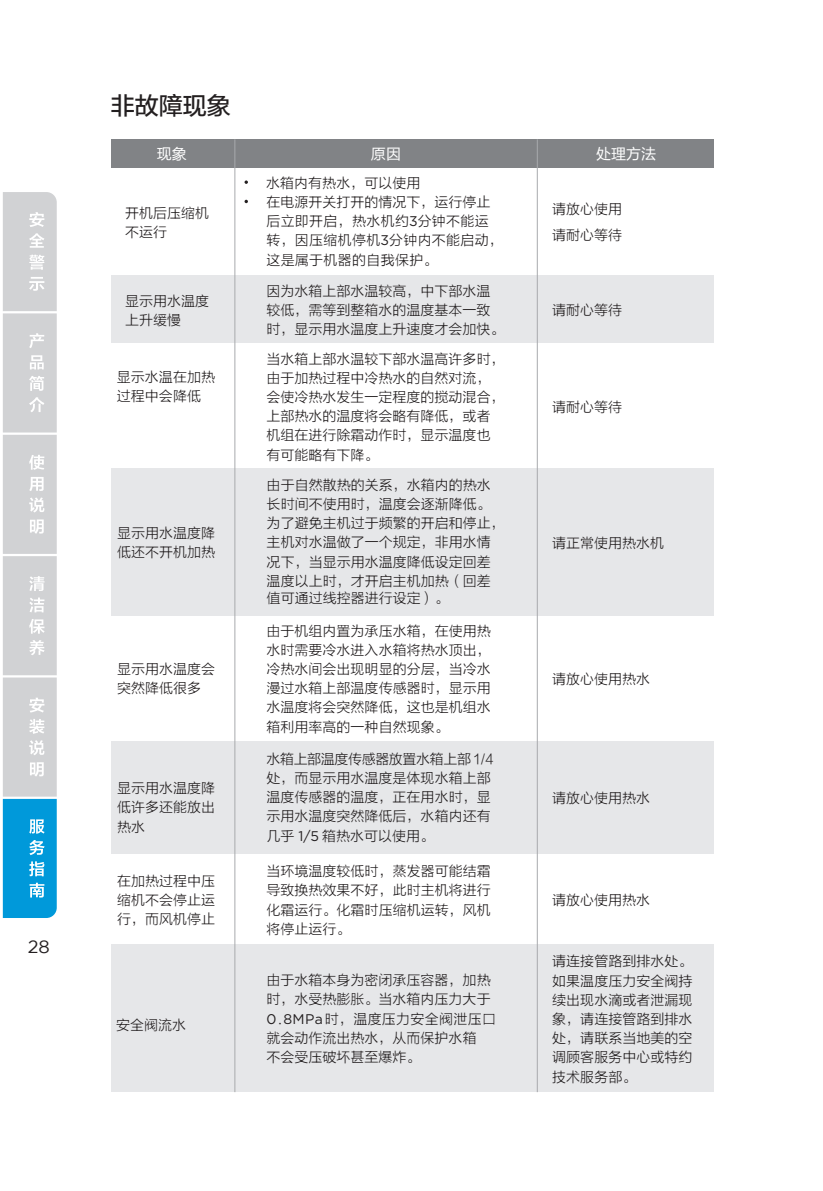
<style>
.page{position:relative;width:823px;height:1191px;background:#fff}
.page>*{position:absolute;margin:0;border:0;box-sizing:border-box;transform-origin:0 0}
.t1{font:24px "FZLTZHUNHK GBK1 0";color:#231f20}
.t2{font:18px "Gotham";color:#231f20}
.t3{font:15px "FZLTHK GBK1 0";color:#fff}
.t4{font:14px/19.2px "FZLTXHK";color:#231f20}
.t5{font:14px/19.2px "FZLTXHK";letter-spacing:.02em;color:#231f20}
.s1{font-family:"Gotham"}
</style>
<div class="page">
<div style="left:537px;top:740px;width:176px;height:114px;background:#e6e7e9"></div>
<div style="left:537px;top:468px;width:176px;height:148px;background:#e6e7e9"></div>
<div style="left:537px;top:139px;width:176px;height:29px;background:#818386"></div>
<div style="left:537px;top:275px;width:176px;height:68px;background:#e6e7e9"></div>
<div style="left:537px;top:944px;width:176px;height:148px;background:#e6e7e9"></div>
<div style="left:111px;top:740px;width:124px;height:114px;background:#e6e7e9"></div>
<div style="left:235px;top:740px;width:302px;height:114px;background:#e6e7e9"></div>
<div style="left:111px;top:468px;width:124px;height:148px;background:#e6e7e9"></div>
<div style="left:235px;top:468px;width:302px;height:148px;background:#e6e7e9"></div>
<div style="left:111px;top:139px;width:124px;height:29px;background:#818386"></div>
<div style="left:235px;top:139px;width:302px;height:29px;background:#818386"></div>
<div style="left:111px;top:275px;width:124px;height:68px;background:#e6e7e9"></div>
<div style="left:235px;top:275px;width:302px;height:68px;background:#e6e7e9"></div>
<div style="left:111px;top:944px;width:124px;height:148px;background:#e6e7e9"></div>
<div style="left:235px;top:944px;width:302px;height:148px;background:#e6e7e9"></div>
<hr style="left:234px;top:139px;width:1px;height:953px;background:#a8aaad">
<svg style="left:244px;top:180px;width:4px;height:4px"></svg>
<svg style="left:244px;top:200px;width:4px;height:3px"></svg>
<hr style="left:536px;top:139px;width:1px;height:953px;background:#a8aaad">
<svg style="left:3px;top:192px;width:54px;height:726px;background:#b6ced9"></svg>
<p class="t2" style="left:28px;top:937px;width:24px">28</p>
<h1 class="t1" style="left:111px;top:92px;width:121px">非故障现象</h1>
<p class="t3" style="left:157px;top:146px;width:31px">现象</p>
<p class="t3" style="left:371px;top:145px;width:31px">原因</p>
<p class="t3" style="left:595px;top:146px;width:61px">处理方法</p>
<p class="t4" style="left:125px;top:203px;width:85px">开机后压缩机不运行</p>
<p class="t4" style="left:125px;top:291px;width:85px">显示用水温度上升缓慢</p>
<p class="t4" style="left:117px;top:368px;width:100px">显示水温在加热过程中会降低</p>
<p class="t4" style="left:117px;top:524px;width:99px">显示用水温度降低还不开机加热</p>
<p class="t4" style="left:117px;top:660px;width:99px">显示用水温度会突然降低很多</p>
<p class="t4" style="left:117px;top:779px;width:100px;text-align:justify">显示用水温度降低许多还能放出热水</p>
<p class="t4" style="left:117px;top:871px;width:99px;text-align:justify">在加热过程中压缩机不会停止运行，而风机停止</p>
<p class="t4" style="left:116px;top:1015px;width:71px">安全阀流水</p>
<p class="t5" style="left:266px;top:173px;width:238px">水箱内有热水，可以使用<br>在电源开关打开的情况下，运行停止后立即开启，热水机约<span class="s1">3</span>分钟不能运转，因压缩机停机<span class="s1">3</span>分钟内不能启动，这是属于机器的自我保护。</p>
<p class="t4" style="left:266px;top:281px;width:239px">因为水箱上部水温较高，中下部水温较低，需等到整箱水的温度基本一致时，显示用水温度上升速度才会加快。</p>
<p class="t4" style="left:266px;top:349px;width:239px">当水箱上部水温较下部水温高许多时，由于加热过程中冷热水的自然对流，会使冷热水发生一定程度的搅动混合，上部热水的温度将会略有降低，或者机组在进行除霜动作时，显示温度也有可能略有下降。</p>
<p class="t4" style="left:266px;top:475px;width:239px">由于自然散热的关系，水箱内的热水长时间不使用时，温度会逐渐降低。为了避免主机过于频繁的开启和停止，主机对水温做了一个规定，非用水情况下，当显示用水温度降低设定回差温度以上时，才开启主机加热（回差</p>
<p class="t4" style="left:266px;top:588px;width:183px">值可通过线控器进行设定）。</p>
<p class="t4" style="left:266px;top:621px;width:225px;text-align:justify">由于机组内置为承压水箱，在使用热水时需要冷水进入水箱将热水顶出，冷热水间会出现明显的分层，当冷水漫过水箱上部温度传感器时，显示用水温度将会突然降低，这也是机组水箱利用率高的一种自然现象。</p>
<p class="t4" style="left:266px;top:749px;width:229px">水箱上部温度传感器放置水箱上部1/4处，而显示用水温度是体现水箱上部温度传感器的温度，正在用水时，显示用水温度突然降低后，水箱内还有几乎 <span class="s1">1/5</span> 箱热水可以使用。</p>
<p class="t4" style="left:266px;top:862px;width:225px;text-align:justify">当环境温度较低时，蒸发器可能结霜导致换热效果不好，此时主机将进行化霜运行。化霜时压缩机运转，风机将停止运行。</p>
<p class="t4" style="left:266px;top:971px;width:231px">由于水箱本身为密闭承压容器，加热时，水受热膨胀。当水箱内压力大于<br><span class="s1">0</span>.<span class="s1">8MPa</span>时，温度压力安全阀泄压口就会动作流出热水，从而保护水箱<br>不会受压破坏甚至爆炸。</p>
<p class="t4" style="left:552px;top:197px;width:71px;line-height:26px">请放心使用请耐心等待</p>
<p class="t4" style="left:552px;top:301px;width:71px">请耐心等待</p>
<p class="t4" style="left:552px;top:397px;width:71px">请耐心等待</p>
<p class="t4" style="left:552px;top:533px;width:113px">请正常使用热水机</p>
<p class="t4" style="left:552px;top:669px;width:99px">请放心使用热水</p>
<p class="t4" style="left:552px;top:788px;width:99px">请放心使用热水</p>
<p class="t4" style="left:552px;top:891px;width:99px">请放心使用热水</p>
<p class="t4" style="left:552px;top:952px;width:141px;text-align:justify">请连接管路到排水处。如果温度压力安全阀持续出现水滴或者泄漏现象，请连接管路到排水处，请联系当地美的空调顾客服务中心或特约技术服务部。</p>
</div>
